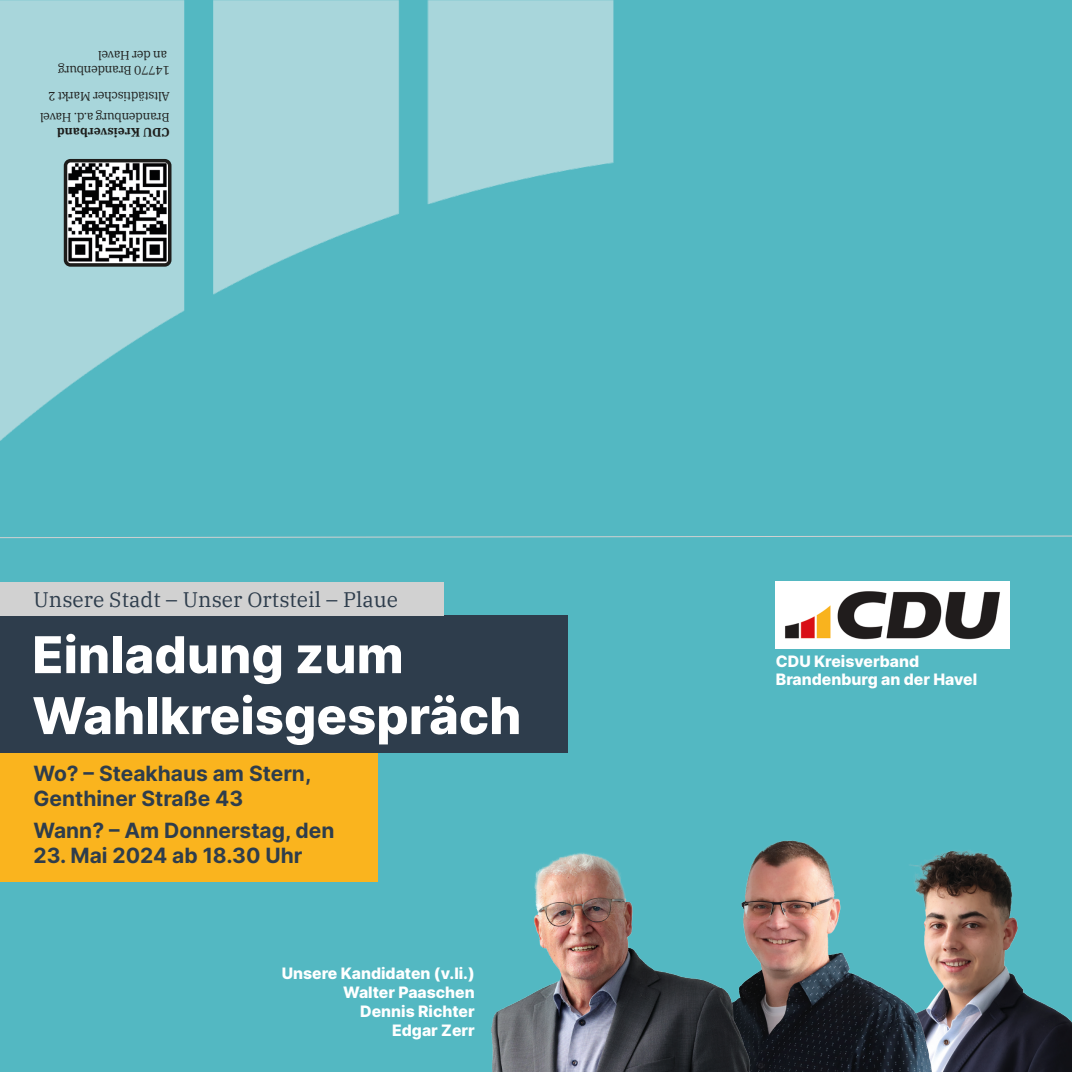
<style>
.page{position:relative;width:1072px;height:1072px;background:#fff}
.page>*{position:absolute;margin:0;border:0;box-sizing:border-box;transform-origin:0 0}
.t1{font:800 50.75px/60.9px "Inter";color:#fff}
.t2{font:700 21px/25.2px "Inter";color:#2e3d4c}
.t3{font:21px "IBM Plex Serif";color:#2e3d4c}
.t4{font:800 15.75px/18.9px "Inter";color:#fff;text-align:right}
.t5{font:12.25px/14.7px "IBM Plex Serif";letter-spacing:-.025em;color:#1d1d1b}
.s1{font-weight:700}
</style>
<div class="page">
<div style="left:0;top:0;width:1071px;height:1071px;background:#53b8c2"></div>
<img style="left:0;top:0;width:614px;height:441px">
<div style="left:0;top:615px;width:567px;height:138px;background:#2e3d4c"></div>
<div style="left:0;top:582px;width:443px;height:33px;background:#d1d1d1"></div>
<div style="left:0;top:753px;width:377px;height:129px;background:#fab41e"></div>
<img style="left:776px;top:582px;width:233px;height:67px">
<svg style="left:0;top:536px;width:1071px;height:2px"></svg>
<img style="left:934px;top:850px;width:137px;height:221px">
<img style="left:754px;top:840px;width:180px;height:231px">
<img style="left:491px;top:852px;width:263px;height:219px">
<img style="left:69px;top:164px;width:97px;height:98px">
<div style="left:64px;top:159px;width:107px;height:108px;border:4px solid #1d1d1b;border-radius:5px"></div>
<p class="t5" style="left:170px;top:78px;width:113px;rotate:-180deg">14770 Brandenburg an der Havel</p>
<p class="t5" style="left:170px;top:105px;width:123px;rotate:-180deg">Altstädtischer Markt 2</p>
<p class="t5" style="left:170px;top:140px;width:131px;rotate:-180deg"><span class="s1">CDU Kreisverband<br></span>Brandenburg a.d. Havel</p>
<p class="t3" style="left:33px;top:583px;width:366px">Unsere Stadt – Unser Ortsteil – Plaue</p>
<p class="t1" style="left:32px;top:622px;width:490px">Einladung zum<br>Wahlkreisgespräch</p>
<p class="t2" style="left:33px;top:760px;width:279px">Wo? – Steakhaus am Stern,<br>Genthiner Straße 43</p>
<p class="t2" style="left:33px;top:816px;width:302px">Wann? – Am Donnerstag, den</p>
<p class="t2" style="left:33px;top:841px;width:270px">23. Mai 2024 ab 18.30 Uhr</p>
<p class="t4" style="left:282px;top:963px;width:194px">Unsere Kandidaten (v.li.)<br>Walter Paaschen</p>
<p class="t4" style="left:360px;top:1001px;width:116px">Dennis Richter<br>Edgar Zerr</p>
<p class="t4" style="left:776px;top:650px;width:203px;text-align:left">CDU Kreisverband<br>Brandenburg an der Havel</p>
</div>
